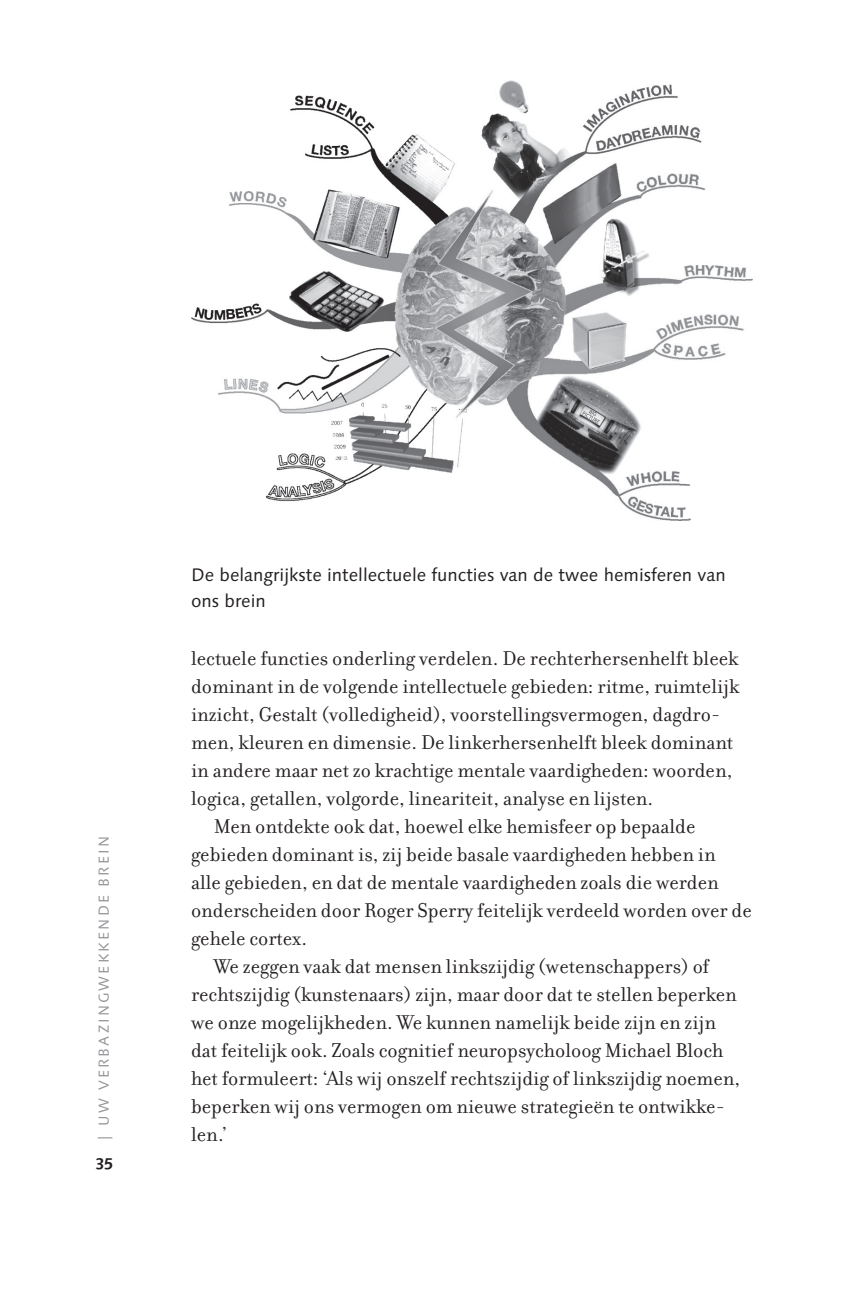
<style>
.page{position:relative;width:847px;height:1300px;background:#fff}
.page>*{position:absolute;margin:0;border:0;box-sizing:border-box;transform-origin:0 0}
.t1{font:21.6px "Filosofia OT";color:#231f20}
.t2{font:18px/26px "Linotype Syntax Os F";color:#231f20}
.t3{font:700 16px "Linotype Syntax Os F";color:#231f20}
.t4{font:14.4px "Linotype Syntax SC";letter-spacing:.15em;color:#939598}
</style>
<div class="page">
<img style="left:191px;top:80px;width:561px;height:441px">
<p class="t4" style="left:95px;top:1140px;width:306px;rotate:-90deg">| Uw verbazingwekkend e brein</p>
<p class="t3" style="left:96px;top:1151px;width:19px">35</p>
<p class="t2" style="left:191px;top:561px;width:536px">De belangrijkste intellectuele functies van de twee hemisferen van ons brein</p>
<p class="t1" style="left:191px;top:646px;width:549px">lectuele functies onderling verdelen. De rechterhersenhelft bleek</p>
<p class="t1" style="left:191px;top:674px;width:550px">dominant in de volgende intellectuele gebieden: ritme, ruimtelijk</p>
<p class="t1" style="left:191px;top:702px;width:531px">inzicht, Gestalt (volledigheid), voorstellingsvermogen, dagdro-</p>
<p class="t1" style="left:191px;top:730px;width:544px">men, kleuren en dimensie. De linkerhersenhelft bleek dominant</p>
<p class="t1" style="left:191px;top:758px;width:543px">in andere maar net zo krachtige mentale vaardigheden: woorden,</p>
<p class="t1" style="left:191px;top:785px;width:464px">logica, getallen, volgorde, lineariteit, analyse en lijsten.</p>
<p class="t1" style="left:214px;top:813px;width:483px">Men ontdekte ook dat, hoewel elke hemisfeer op bepaalde</p>
<p class="t1" style="left:191px;top:841px;width:526px">gebieden dominant is, zij beide basale vaardigheden hebben in</p>
<p class="t1" style="left:191px;top:869px;width:529px">alle gebieden, en dat de mentale vaardigheden zoals die werden</p>
<p class="t1" style="left:191px;top:897px;width:562px">onderscheiden door Roger Sperry feitelijk verdeeld worden over de</p>
<p class="t1" style="left:191px;top:925px;width:118px">gehele cortex.</p>
<p class="t1" style="left:214px;top:953px;width:497px">We zeggen vaak dat mensen linkszijdig (wetenschappers) of</p>
<p class="t1" style="left:191px;top:981px;width:547px">rechtszijdig (kunstenaars) zijn, maar door dat te stellen beperken</p>
<p class="t1" style="left:191px;top:1009px;width:526px">we onze mogelijkheden. We kunnen namelijk beide zijn en zijn</p>
<p class="t1" style="left:191px;top:1037px;width:534px">dat feitelijk ook. Zoals cognitief neuropsycholoog Michael Bloch</p>
<p class="t1" style="left:191px;top:1065px;width:551px">het formuleert: ‘Als wij onszelf rechtszijdig of linkszijdig noemen,</p>
<p class="t1" style="left:191px;top:1093px;width:536px">beperken wij ons vermogen om nieuwe strategieën te ontwikke-</p>
<p class="t1" style="left:191px;top:1121px;width:38px">len.’</p>
</div>
